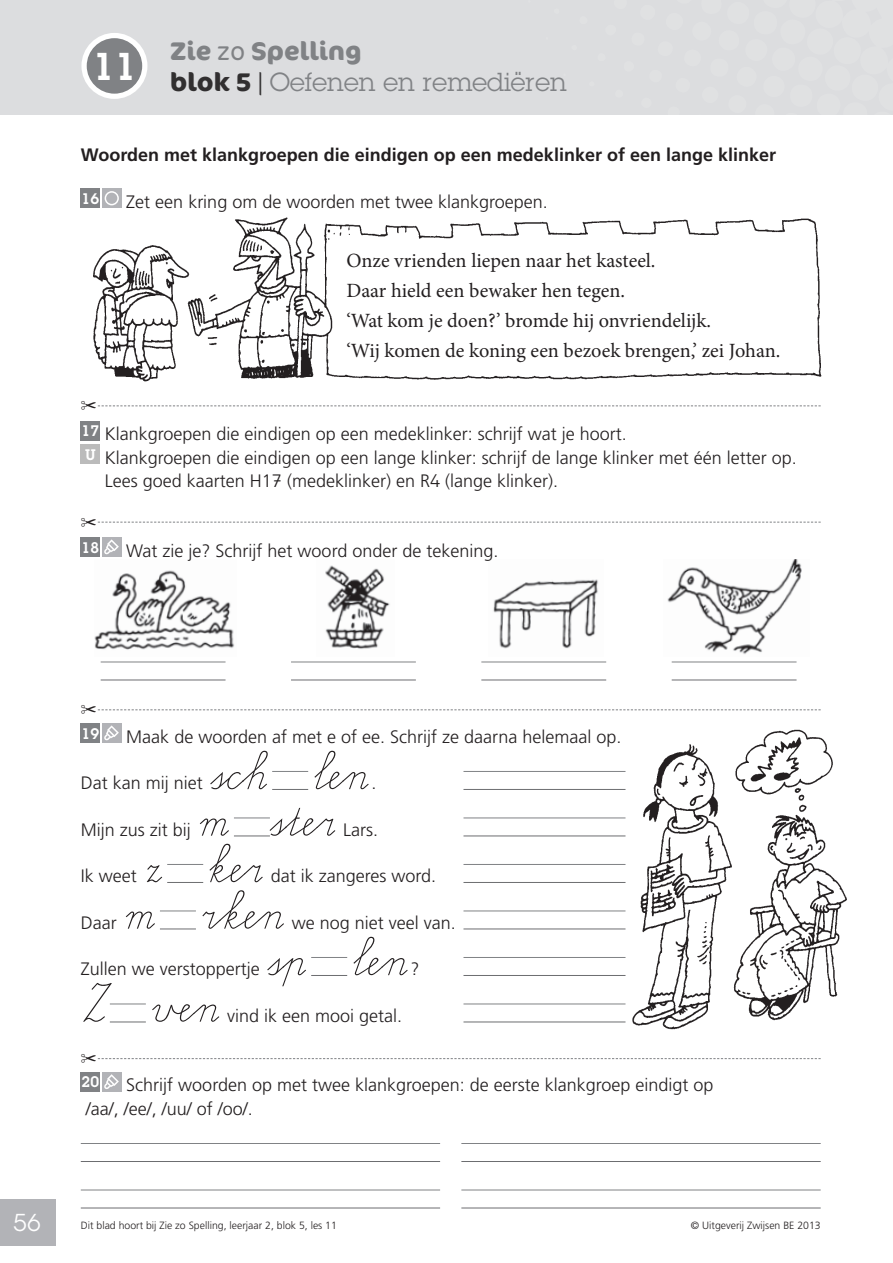
<style>
.page{position:relative;width:893px;height:1263px;background:#fff}
.page>*{position:absolute;margin:0;border:0;box-sizing:border-box;transform-origin:0 0}
.t1{font:60px "Zwijsen Schrift Vlaanderen";color:#231f20}
.t2{font:600 37.95px "Lubalin Graph Std";color:#fff}
.t3{font:25.5px "Lubalin Graph Std";color:#808285}
.t4{font:700 25.5px "Cocon";color:#808285}
.t5{font:24px "Lubalin Graph Std";color:#fff}
.t6{font:20.25px/30px "Minion Pro";color:#231f20}
.t7{font:300 18px/23.2px "Zwijsen Frutiger";color:#231f20}
.t8{font:700 18px "Zwijsen Frutiger";color:#231f20}
.t9{font:600 15px "Lubalin Graph Std";color:#fff}
.t10{font:300 10.5px "Zwijsen Frutiger";color:#231f20}
.s1{font-weight:300}
.s2{font-family:"Cocon";font-weight:700;color:#312f30}
</style>
<div class="page">
<div style="left:0;top:0;width:893px;height:115px;background:#dcdddf"></div>
<img style="left:93px;top:217px;width:729px;height:165px">
<img style="left:325px;top:565px;width:65px;height:84px">
<img style="left:667px;top:559px;width:135px;height:95px">
<img style="left:94px;top:570px;width:141px;height:80px">
<img style="left:493px;top:579px;width:105px;height:70px">
<img style="left:624px;top:729px;width:223px;height:301px">
<div style="left:0;top:1199px;width:55px;height:47px;background:#b2b3b7"></div>
<div style="left:84px;top:36px;width:61px;height:60px;background:#808285;border-radius:50%"></div>
<div style="left:81px;top:33px;width:66px;height:66px;border:5px solid #fff;border-radius:50%"></div>
<div style="left:81px;top:189px;width:19px;height:19px;background:#808285"></div>
<div style="left:102px;top:189px;width:19px;height:19px;background:#b2b3b7"></div>
<svg style="left:105px;top:191px;width:14px;height:14px"></svg>
<div style="left:81px;top:1072px;width:19px;height:19px;background:#808285"></div>
<div style="left:102px;top:1072px;width:19px;height:19px;background:#b2b3b7"></div>
<svg style="left:104px;top:1074px;width:15px;height:15px"></svg>
<hr style="left:81px;top:1161px;width:359px;height:1px;background:#6c6d70">
<hr style="left:81px;top:1207px;width:359px;height:1px;background:#6c6d70">
<hr style="left:81px;top:1143px;width:359px;height:1px;background:#808285">
<hr style="left:81px;top:1190px;width:359px;height:1px;background:#808285">
<hr style="left:461px;top:1161px;width:360px;height:1px;background:#6c6d70">
<hr style="left:461px;top:1207px;width:360px;height:1px;background:#6c6d70">
<hr style="left:461px;top:1143px;width:360px;height:1px;background:#808285">
<hr style="left:461px;top:1190px;width:360px;height:1px;background:#808285">
<div style="left:81px;top:421px;width:19px;height:19px;background:#808285"></div>
<div style="left:81px;top:444px;width:19px;height:20px;background:#bbb"></div>
<hr style="left:272px;top:789px;width:36px;height:1px;background:#6c6d70">
<hr style="left:463px;top:789px;width:162px;height:1px;background:#6c6d70">
<hr style="left:234px;top:835px;width:36px;height:1px;background:#6c6d70">
<hr style="left:463px;top:835px;width:162px;height:1px;background:#6c6d70">
<hr style="left:167px;top:882px;width:36px;height:1px;background:#6c6d70">
<hr style="left:463px;top:882px;width:162px;height:1px;background:#6c6d70">
<hr style="left:160px;top:928px;width:36px;height:1px;background:#6c6d70">
<hr style="left:463px;top:928px;width:162px;height:1px;background:#6c6d70">
<hr style="left:311px;top:975px;width:36px;height:1px;background:#6c6d70">
<hr style="left:463px;top:975px;width:162px;height:1px;background:#6c6d70">
<hr style="left:110px;top:1021px;width:36px;height:1px;background:#6c6d70">
<hr style="left:463px;top:1021px;width:162px;height:1px;background:#6c6d70">
<div style="left:81px;top:723px;width:19px;height:20px;background:#808285"></div>
<div style="left:102px;top:723px;width:19px;height:20px;background:#b2b3b7"></div>
<svg style="left:104px;top:725px;width:15px;height:16px"></svg>
<hr style="left:272px;top:771px;width:36px;height:1px;background:#808285">
<hr style="left:463px;top:771px;width:162px;height:1px;background:#808285">
<hr style="left:234px;top:818px;width:36px;height:1px;background:#808285">
<hr style="left:463px;top:818px;width:162px;height:1px;background:#808285">
<hr style="left:167px;top:864px;width:36px;height:1px;background:#808285">
<hr style="left:463px;top:864px;width:162px;height:1px;background:#808285">
<hr style="left:160px;top:911px;width:36px;height:1px;background:#808285">
<hr style="left:463px;top:911px;width:162px;height:1px;background:#808285">
<hr style="left:311px;top:957px;width:36px;height:1px;background:#808285">
<hr style="left:463px;top:957px;width:162px;height:1px;background:#808285">
<hr style="left:110px;top:1004px;width:36px;height:1px;background:#808285">
<hr style="left:463px;top:1004px;width:162px;height:1px;background:#808285">
<div style="left:81px;top:537px;width:19px;height:20px;background:#808285"></div>
<div style="left:102px;top:537px;width:19px;height:20px;background:#b2b3b7"></div>
<svg style="left:104px;top:539px;width:15px;height:16px"></svg>
<hr style="left:101px;top:680px;width:125px;height:1px;background:#6c6d70">
<hr style="left:101px;top:662px;width:125px;height:1px;background:#808285">
<hr style="left:291px;top:680px;width:125px;height:1px;background:#6c6d70">
<hr style="left:291px;top:662px;width:125px;height:1px;background:#808285">
<hr style="left:481px;top:680px;width:125px;height:1px;background:#6c6d70">
<hr style="left:481px;top:662px;width:125px;height:1px;background:#808285">
<hr style="left:672px;top:680px;width:124px;height:1px;background:#6c6d70">
<hr style="left:672px;top:662px;width:124px;height:1px;background:#808285">
<svg style="left:97px;top:1058px;width:724px;height:2px"></svg>
<svg style="left:97px;top:405px;width:724px;height:2px"></svg>
<svg style="left:97px;top:709px;width:724px;height:2px"></svg>
<svg style="left:97px;top:521px;width:724px;height:2px"></svg>
<h2 class="t2" style="left:92px;top:41px;width:46px">11</h2>
<h3 class="t4" style="left:170px;top:36px;width:193px">Zie <span class="s1">zo</span> Spelling</h3>
<h3 class="t3" style="left:170px;top:66px;width:398px"><span class="s2">blok 5 |</span> Oefenen en remediëren</h3>
<p class="t8" style="left:81px;top:144px;width:697px">Woorden met klankgroepen die eindigen op een medeklinker of een lange klinker</p>
<p class="t9" style="left:82px;top:189px;width:19px">16</p>
<p class="t7" style="left:126px;top:190px;width:423px">Zet een kring om de woorden met twee klankgroepen.</p>
<p class="t6" style="left:346px;top:246px;width:436px">Onze vrienden liepen naar het kasteel.<br>Daar hield een bewaker hen tegen.<br>‘Wat kom je doen?’ bromde hij onvriendelijk.<br>‘Wij komen de koning een bezoek brengen,’ zei Johan.</p>
<p class="t7" style="left:82px;top:422px;width:547px"><sup>17</sup> Klankgroepen die eindigen op een medeklinker: schrijf wat je hoort.</p>
<p class="t7" style="left:85px;top:446px;width:713px"><sup>U</sup> Klankgroepen die eindigen op een lange klinker: schrijf de lange klinker met één letter op.</p>
<p class="t7" style="left:105px;top:469px;width:455px">Lees goed kaarten H17 (medeklinker) en R4 (lange klinker).</p>
<p class="t9" style="left:82px;top:537px;width:19px">18</p>
<p class="t7" style="left:126px;top:539px;width:374px">Wat zie je? Schrijf het woord onder de tekening.</p>
<h3 class="t5" style="left:13px;top:1208px;width:29px">56</h3>
<p class="t9" style="left:82px;top:723px;width:19px">19</p>
<p class="t7" style="left:126px;top:725px;width:497px">Maak de woorden af met e of ee. Schrijf ze daarna helemaal op.</p>
<p class="t7" style="left:81px;top:771px;width:124px">Dat kan mij niet</p>
<h1 class="t1" style="left:213px;top:739px;width:59px">sch</h1>
<h1 class="t1" style="left:310px;top:739px;width:63px">len</h1>
<p class="t7" style="left:372px;top:771px;width:7px">.</p>
<p class="t7" style="left:81px;top:818px;width:111px">Mijn zus zit bij</p>
<h1 class="t1" style="left:196px;top:786px;width:37px">m</h1>
<h1 class="t1" style="left:272px;top:786px;width:68px">ster</h1>
<p class="t7" style="left:343px;top:818px;width:36px">Lars.</p>
<p class="t7" style="left:81px;top:864px;width:57px">Ik weet</p>
<h1 class="t1" style="left:142px;top:832px;width:25px">z</h1>
<p class="t7" style="left:81px;top:911px;width:38px">Daar</p>
<h1 class="t1" style="left:122px;top:879px;width:37px">m</h1>
<h1 class="t1" style="left:205px;top:832px;width:62px">ker</h1>
<p class="t7" style="left:271px;top:864px;width:167px">dat ik zangeres word.</p>
<h1 class="t1" style="left:198px;top:879px;width:90px">rken</h1>
<p class="t7" style="left:292px;top:911px;width:166px">we nog niet veel van.</p>
<h1 class="t1" style="left:349px;top:925px;width:63px">len</h1>
<p class="t7" style="left:81px;top:957px;width:181px">Zullen we verstoppertje</p>
<h1 class="t1" style="left:270px;top:925px;width:41px">sp</h1>
<p class="t7" style="left:411px;top:957px;width:10px">?</p>
<h1 class="t1" style="left:81px;top:972px;width:28px">Z</h1>
<h1 class="t1" style="left:148px;top:972px;width:76px">ven</h1>
<p class="t7" style="left:227px;top:1004px;width:177px">vind ik een mooi getal.</p>
<p class="t9" style="left:82px;top:1072px;width:19px">20</p>
<p class="t7" style="left:86px;top:1073px;width:629px;text-indent:41px">Schrijf woorden op met twee klankgroepen: de eerste klankgroep eindigt op /aa/, /ee/, /uu/ of /oo/.</p>
<p class="t10" style="left:81px;top:1219px;width:258px">Dit blad hoort bij Zie zo Spelling, leerjaar 2, blok 5, les 11</p>
<p class="t10" style="left:691px;top:1219px;width:131px">© Uitgeverij Zwijsen BE 2013</p>
</div>
